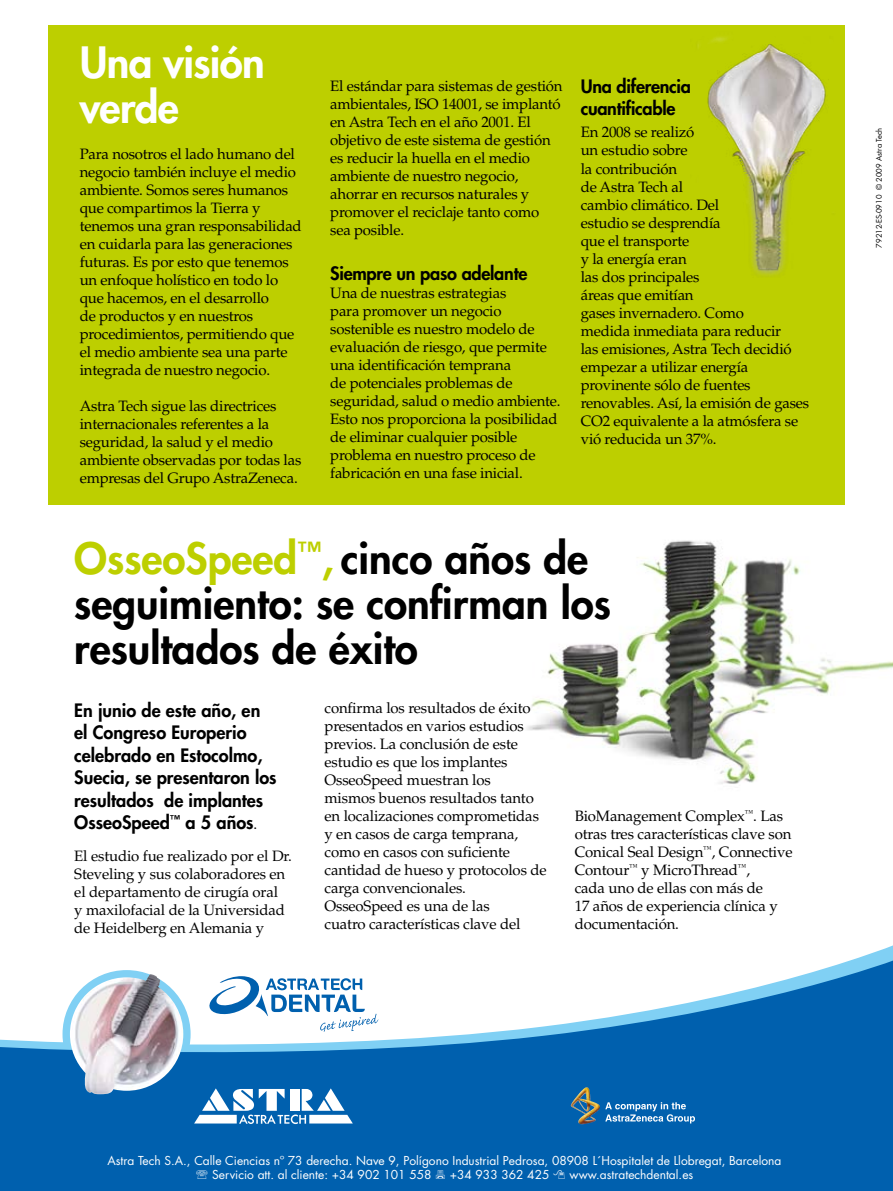
<style>
.page{position:relative;width:893px;height:1191px;background:#fff}
.page>*{position:absolute;margin:0;border:0;box-sizing:border-box;transform-origin:0 0}
.t1{font:800 42px/45px "Futura Std";color:#000}
.t2{font:800 42px/45px "Futura Std";letter-spacing:-.015em;color:#fff}
.t3{font:800 18px/22.5px "Futura Std";color:#000}
.t4{font:15px/18px "Palatino LT Std";letter-spacing:-.015em;color:#000}
.t5{font:12px/14.4px "Futura Std";color:#fff}
.t6{font:7.5px "Futura Std";color:#000}
.s1{color:#bdcf00}
.s2{font-family:"Palatino LT Std";font-weight:400;font-size:15px}
</style>
<div class="page">
<div style="left:48px;top:26px;width:797px;height:479px;background:#bdcf00"></div>
<img style="left:697px;top:36px;width:129px;height:241px">
<img style="left:527px;top:540px;width:366px;height:244px">
<svg style="left:0;top:949px;width:893px;height:242px;fill:#0060ae"></svg>
<img style="left:70px;top:974px;width:113px;height:120px">
<svg style="left:209px;top:976px;width:169px;height:55px"></svg>
<svg style="left:194px;top:1088px;width:159px;height:36px"></svg>
<img style="left:571px;top:1087px;width:29px;height:37px">
<svg style="left:605px;top:1102px;width:90px;height:21px;background:#4188c2"></svg>
<svg style="left:197px;top:1170px;width:11px;height:9px"></svg>
<svg style="left:436px;top:1170px;width:9px;height:9px"></svg>
<svg style="left:554px;top:1170px;width:11px;height:9px"></svg>
<h1 class="t2" style="left:80px;top:40px;width:187px">Una visión verde</h1>
<p class="t4" style="left:80px;top:145px;width:224px">Para nosotros el lado humano del negocio también incluye el medio ambiente. Somos seres humanos que compartimos la Tierra y tenemos una gran responsabilidad en cuidarla para las generaciones futuras. Es por esto que tenemos un enfoque holístico en todo lo que hacemos, en el desarrollo<br>de productos y en nuestros procedimientos, permitiendo que el medio ambiente sea una parte integrada de nuestro negocio.</p>
<p class="t4" style="left:80px;top:397px;width:223px">Astra Tech sigue las directrices internacionales referentes a la seguridad, la salud y el medio ambiente observadas por todas las empresas del Grupo AstraZeneca.</p>
<p class="t4" style="left:330px;top:77px;width:234px">El estándar para sistemas de gestión ambientales, ISO 14001, se implantó en Astra Tech en el año 2001. El objetivo de este sistema de gestión es reducir la huella en el medio ambiente de nuestro negocio, ahorrar en recursos naturales y promover el reciclaje tanto como sea posible.</p>
<p class="t3" style="left:330px;top:262px;width:199px">Siempre un paso adelante</p>
<p class="t4" style="left:330px;top:284px;width:232px">Una de nuestras estrategias<br>para promover un negocio sostenible es nuestro modelo de evaluación de riesgo, que permite una identificación temprana<br>de potenciales problemas de seguridad, salud o medio ambiente.<br>Esto nos proporciona la posibilidad de eliminar cualquier posible problema en nuestro proceso de fabricación en una fase inicial.</p>
<p class="t3" style="left:581px;top:75px;width:112px">Una diferencia cuantificable</p>
<p class="t4" style="left:581px;top:124px;width:230px">En 2008 se realizó<br>un estudio sobre<br>la contribución<br>de Astra Tech al<br>cambio climático. Del<br>estudio se desprendía<br>que el transporte<br>y la energía eran<br>las dos principales<br>áreas que emitían<br>gases invernadero. Como<br>medida inmediata para reducir<br>las emisiones, Astra Tech decidió empezar a utilizar energía provinente sólo de fuentes renovables. Así, la emisión de gases<br>CO2 equivalente a la atmósfera se vió reducida un 37%.</p>
<h1 class="t1" style="left:74px;top:536px;width:538px"><span class="s1">OsseoSpeed</span><sup>™</sup><span class="s1">,</span> cinco años de seguimiento: se confirman los resultados de éxito</h1>
<p class="t3" style="left:74px;top:698px;width:204px">En junio de este año, en el Congreso Europerio celebrado en Estocolmo,<br>Suecia, se presentaron los resultados de implantes<br>OsseoSpeed<sup>™</sup> a 5 años<span class="s2">.</span></p>
<p class="t4" style="left:74px;top:847px;width:219px">El estudio fue realizado por el Dr.<br>Steveling y sus colaboradores en el departamento de cirugía oral<br>y maxilofacial de la Universidad de Heidelberg en Alemania y</p>
<p class="t4" style="left:324px;top:699px;width:224px">confirma los resultados de éxito presentados en varios estudios previos. La conclusión de este estudio es que los implantes<br>OsseoSpeed muestran los<br>mismos buenos resultados tanto en localizaciones comprometidas y en casos de carga temprana, como en casos con suficiente cantidad de hueso y protocolos de carga convencionales.<br>OsseoSpeed es una de las<br>cuatro características clave del</p>
<p class="t4" style="left:575px;top:807px;width:219px">BioManagement Complex<sup>™</sup>. Las otras tres características clave son<br>Conical Seal Design<sup>™</sup>, Connective<br>Contour<sup>™</sup> y MicroThread<sup>™</sup>,<br>cada uno de ellas con más de<br>17 años de experiencia clínica y documentación.</p>
<p class="t6" style="left:874px;top:248px;width:121px;rotate:-90deg">79212-ES-0910 © 2009 Astra Tech</p>
<p class="t5" style="left:212px;top:1153px;width:571px;text-indent:-105px">Astra Tech S.A., Calle Ciencias nº 73 derecha. Nave 9, Polígono Industrial Pedrosa, 08908 L´Hospitalet de Llobregat, Barcelona<br>Servicio att. al cliente: +34 902 101 558</p>
<p class="t5" style="left:450px;top:1168px;width:101px">+34 933 362 425</p>
<p class="t5" style="left:570px;top:1168px;width:125px">www.astratechdental.es</p>
</div>
